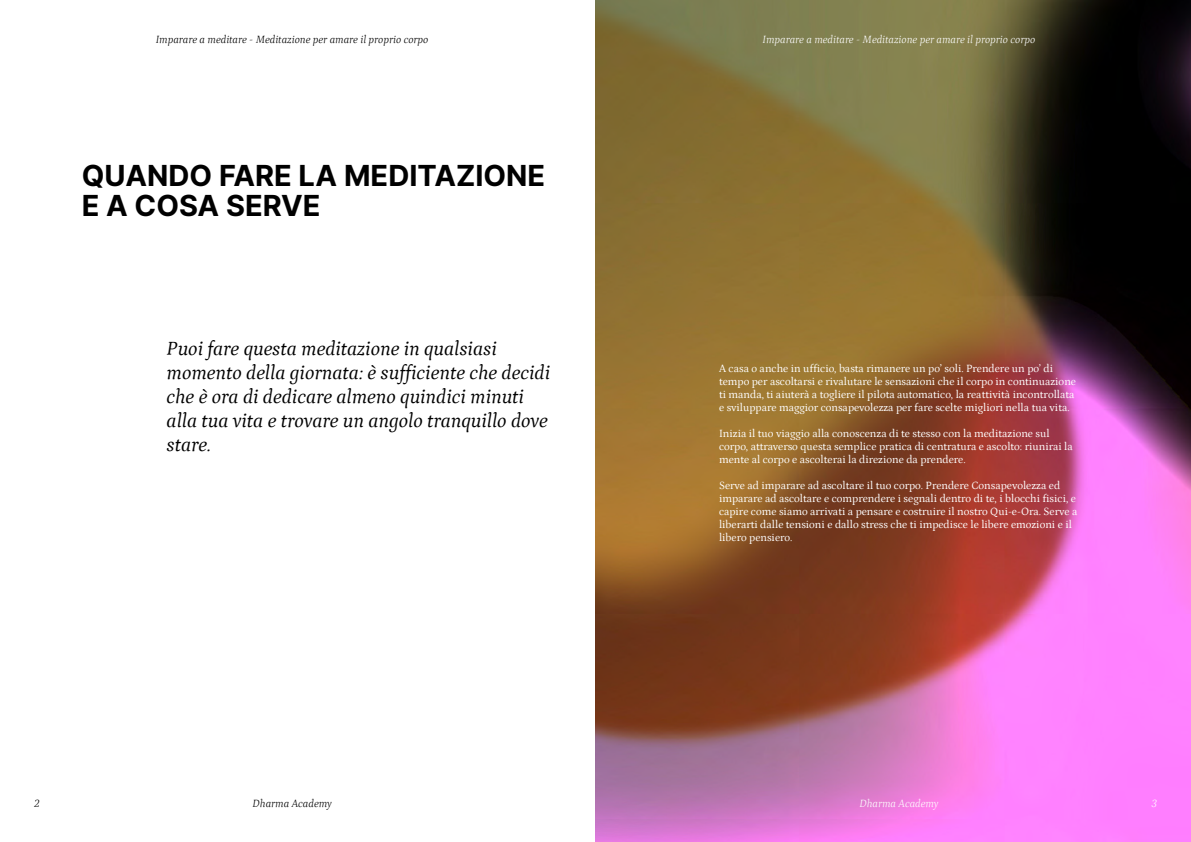
<style>
.page{position:relative;width:1191px;height:842px;background:#fff}
.page>*{position:absolute;margin:0;border:0;box-sizing:border-box;transform-origin:0 0}
.t1{font:700 29px/30px "Inter";color:#000}
.t2{font:italic 20px/24px "Petrona";color:#000}
.t3{font:11px/13px "Petrona";color:#fff}
.t4{font:italic 300 11px "Petrona";color:#000}
.t5{font:italic 300 11px "Petrona";color:#fff}
</style>
<div class="page">
<img style="left:595px;top:0;width:596px;height:842px">
<p class="t4" style="left:156px;top:32px;width:274px">Imparare a meditare - Meditazione per amare il proprio corpo</p>
<h1 class="t1" style="left:82px;top:160px;width:465px">QUANDO FARE LA MEDITAZIONE<br>E A COSA SERVE</h1>
<h2 class="t2" style="left:167px;top:335px;width:385px">Puoi fare questa meditazione in qualsiasi momento della giornata: è sufficiente che decidi che è ora di dedicare almeno quindici minuti alla tua vita e trovare un angolo tranquillo dove stare.</h2>
<p class="t5" style="left:762px;top:32px;width:274px">Imparare a meditare - Meditazione per amare il proprio corpo</p>
<p class="t3" style="left:719px;top:361px;width:358px">A casa o anche in ufficio, basta rimanere un po’ soli. Prendere un po’ di tempo per ascoltarsi e rivalutare le sensazioni che il corpo in continuazione ti manda, ti aiuterà a togliere il pilota automatico, la reattività incontrollata e sviluppare maggior consapevolezza per fare scelte migliori nella tua vita.</p>
<p class="t3" style="left:719px;top:426px;width:355px">Inizia il tuo viaggio alla conoscenza di te stesso con la meditazione sul corpo, attraverso questa semplice pratica di centratura e ascolto: riunirai la mente al corpo e ascolterai la direzione da prendere.</p>
<p class="t3" style="left:719px;top:478px;width:360px">Serve ad imparare ad ascoltare il tuo corpo. Prendere Consapevolezza ed imparare ad ascoltare e comprendere i segnali dentro di te, i blocchi fisici, e capire come siamo arrivati a pensare e costruire il nostro Qui-e-Ora. Serve a liberarti dalle tensioni e dallo stress che ti impedisce le libere emozioni e il libero pensiero.</p>
<p class="t4" style="left:34px;top:795px;width:7px">2</p>
<p class="t5" style="left:859px;top:795px;width:80px">Dharma Academy</p>
<p class="t5" style="left:1151px;top:795px;width:7px">3</p>
<p class="t4" style="left:253px;top:795px;width:80px">Dharma Academy</p>
</div>
